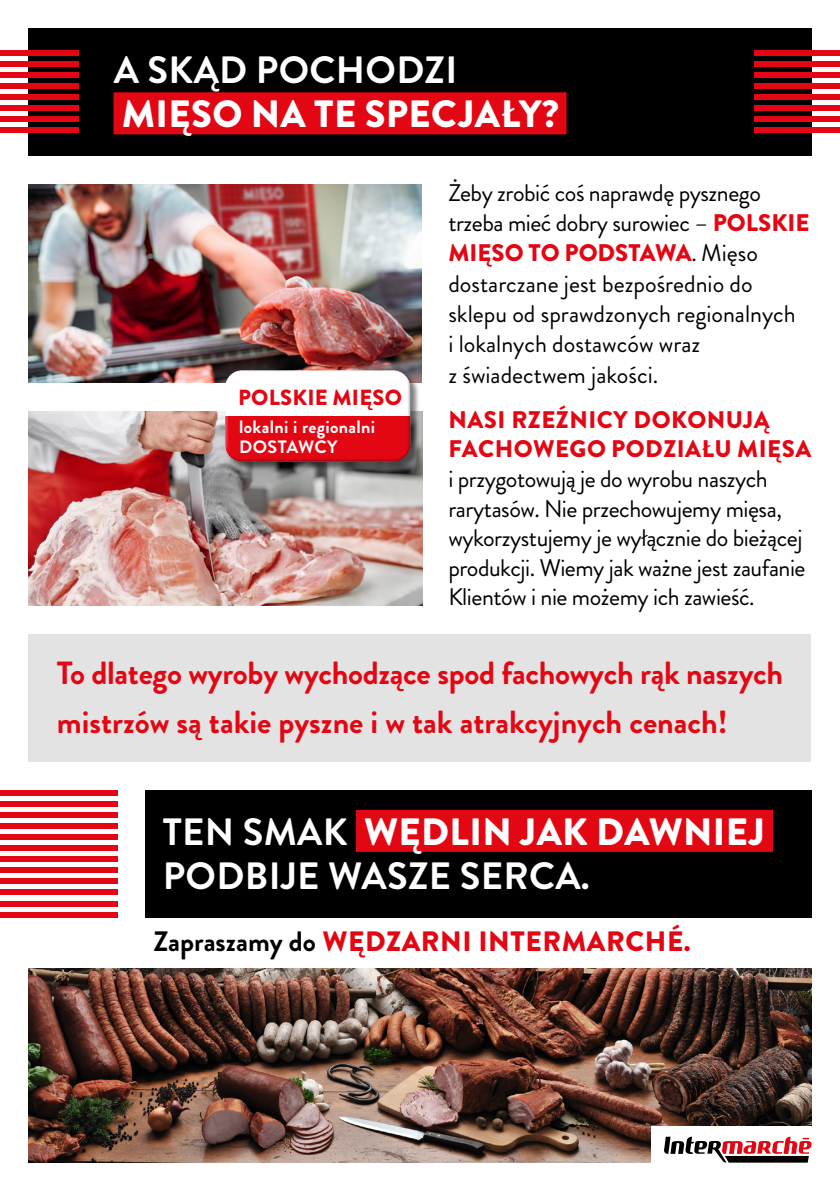
<style>
.page{position:relative;width:840px;height:1191px;background:#fff}
.page>*{position:absolute;margin:0;border:0;box-sizing:border-box;transform-origin:0 0}
.t1{font:700 38px/44px "Brandon Grotesque";letter-spacing:.01em;color:#fff}
.t2{font:900 38px "Brandon Grotesque";letter-spacing:.01em;color:#fff}
.t3{font:700 32px/48.8px "Brandon Grotesque";letter-spacing:-.01em;color:#e30613}
.t4{font:900 28px "Brandon Grotesque";letter-spacing:.02em;color:#e30613}
.t5{font:24px/30.2px "Brandon Grotesque";color:#000}
.t6{font:24px/29.6px "Brandon Grotesque";letter-spacing:-.02em;color:#000}
.t7{font:900 24px/29.6px "Brandon Grotesque";letter-spacing:.02em;color:#e30613}
.t8{font:900 22px "Brandon Grotesque";letter-spacing:.01em;color:#e30613}
.t9{font:700 18px/20.4px "Brandon Grotesque";letter-spacing:.02em;color:#fff}
.s1{font-weight:900;color:#e30613}
.s2{font-weight:900}
.s3{font-weight:700;color:#000}
</style>
<div class="page">
<div style="left:28px;top:28px;width:783px;height:128px;background:#000"></div>
<div style="left:113px;top:92px;width:453px;height:42px;background:#e30613"></div>
<img style="left:28px;top:968px;width:783px;height:194px">
<div style="left:0;top:901px;width:117px;height:5px;background:#e30613"></div>
<div style="left:0;top:912px;width:117px;height:5px;background:#e30613"></div>
<div style="left:0;top:790px;width:117px;height:5px;background:#e30613"></div>
<div style="left:0;top:801px;width:117px;height:5px;background:#e30613"></div>
<div style="left:0;top:812px;width:117px;height:6px;background:#e30613"></div>
<div style="left:0;top:823px;width:117px;height:6px;background:#e30613"></div>
<div style="left:0;top:834px;width:117px;height:6px;background:#e30613"></div>
<div style="left:0;top:845px;width:117px;height:6px;background:#e30613"></div>
<div style="left:0;top:856px;width:117px;height:6px;background:#e30613"></div>
<div style="left:0;top:867px;width:117px;height:6px;background:#e30613"></div>
<div style="left:0;top:878px;width:117px;height:6px;background:#e30613"></div>
<div style="left:0;top:889px;width:117px;height:6px;background:#e30613"></div>
<div style="left:145px;top:790px;width:666px;height:127px;background:#000"></div>
<div style="left:356px;top:810px;width:416px;height:42px;background:#e30613"></div>
<div style="left:651px;top:1125px;width:188px;height:51px;background:#fff"></div>
<svg style="left:664px;top:1136px;width:147px;height:26px"></svg>
<div style="left:28px;top:633px;width:782px;height:128px;background:#e3e3e3"></div>
<img style="left:28px;top:184px;width:394px;height:199px">
<img style="left:28px;top:411px;width:394px;height:194px">
<div style="left:225px;top:370px;width:194px;height:101px;background:#000;opacity:.5"></div>
<div style="left:224px;top:366px;width:187px;height:88px;background:#fff;opacity:.75"></div>
<div style="left:224px;top:375px;width:190px;height:87px;background:#000;opacity:.34"></div>
<div style="left:0;top:50px;width:78px;height:5px;background:#e30613"></div>
<div style="left:0;top:61px;width:78px;height:5px;background:#e30613"></div>
<div style="left:0;top:72px;width:78px;height:6px;background:#e30613"></div>
<div style="left:0;top:83px;width:78px;height:6px;background:#e30613"></div>
<div style="left:0;top:94px;width:78px;height:6px;background:#e30613"></div>
<div style="left:0;top:105px;width:78px;height:6px;background:#e30613"></div>
<div style="left:0;top:116px;width:78px;height:6px;background:#e30613"></div>
<div style="left:0;top:127px;width:78px;height:6px;background:#e30613"></div>
<div style="left:754px;top:50px;width:85px;height:5px;background:#e30613"></div>
<div style="left:754px;top:61px;width:85px;height:5px;background:#e30613"></div>
<div style="left:754px;top:72px;width:85px;height:6px;background:#e30613"></div>
<div style="left:754px;top:83px;width:85px;height:6px;background:#e30613"></div>
<div style="left:754px;top:94px;width:85px;height:6px;background:#e30613"></div>
<div style="left:754px;top:105px;width:85px;height:6px;background:#e30613"></div>
<div style="left:754px;top:116px;width:85px;height:6px;background:#e30613"></div>
<div style="left:754px;top:127px;width:85px;height:6px;background:#e30613"></div>
<h1 class="t1" style="left:114px;top:49px;width:345px">A SKĄD POCHODZI</h1>
<h1 class="t2" style="left:122px;top:87px;width:438px">MIĘSO NA TE SPECJAŁY?</h1>
<p class="t8" style="left:238px;top:382px;width:165px">POLSKIE MIĘSO</p>
<p class="t9" style="left:239px;top:417px;width:137px">lokalni i regionalni<br>DOSTAWCY</p>
<p class="t5" style="left:448px;top:178px;width:362px">Żeby zrobić coś naprawdę pysznego trzeba mieć dobry surowiec – <span class="s1">POLSKIE<br>MIĘSO TO PODSTAWA</span>. Mięso dostarczane jest bezpośrednio do sklepu od sprawdzonych regionalnych<br>i lokalnych dostawców wraz<br>z świadectwem jakości.</p>
<p class="t7" style="left:448px;top:405px;width:364px">NASI RZEŹNICY DOKONUJĄ<br>FACHOWEGO PODZIAŁU MIĘSA</p>
<p class="t6" style="left:448px;top:464px;width:358px">i przygotowują je do wyrobu naszych rarytasów. Nie przechowujemy mięsa, wykorzystujemy je wyłącznie do bieżącej produkcji. Wiemy jak ważne jest zaufanie Klientów i nie możemy ich zawieść.</p>
<h2 class="t3" style="left:57px;top:649px;width:727px">To dlatego wyroby wychodzące spod fachowych rąk naszych mistrzów są takie pyszne i w tak atrakcyjnych cenach!</h2>
<h1 class="t1" style="left:163px;top:810px;width:603px">TEN SMAK <span class="s2">WĘDLIN JAK DAWNIEJ<br></span>PODBIJE WASZE SERCA.</h1>
<p class="t4" style="left:153px;top:921px;width:538px"><span class="s3">Zapraszamy do</span> WĘDZARNI INTERMARCHÉ.</p>
</div>
